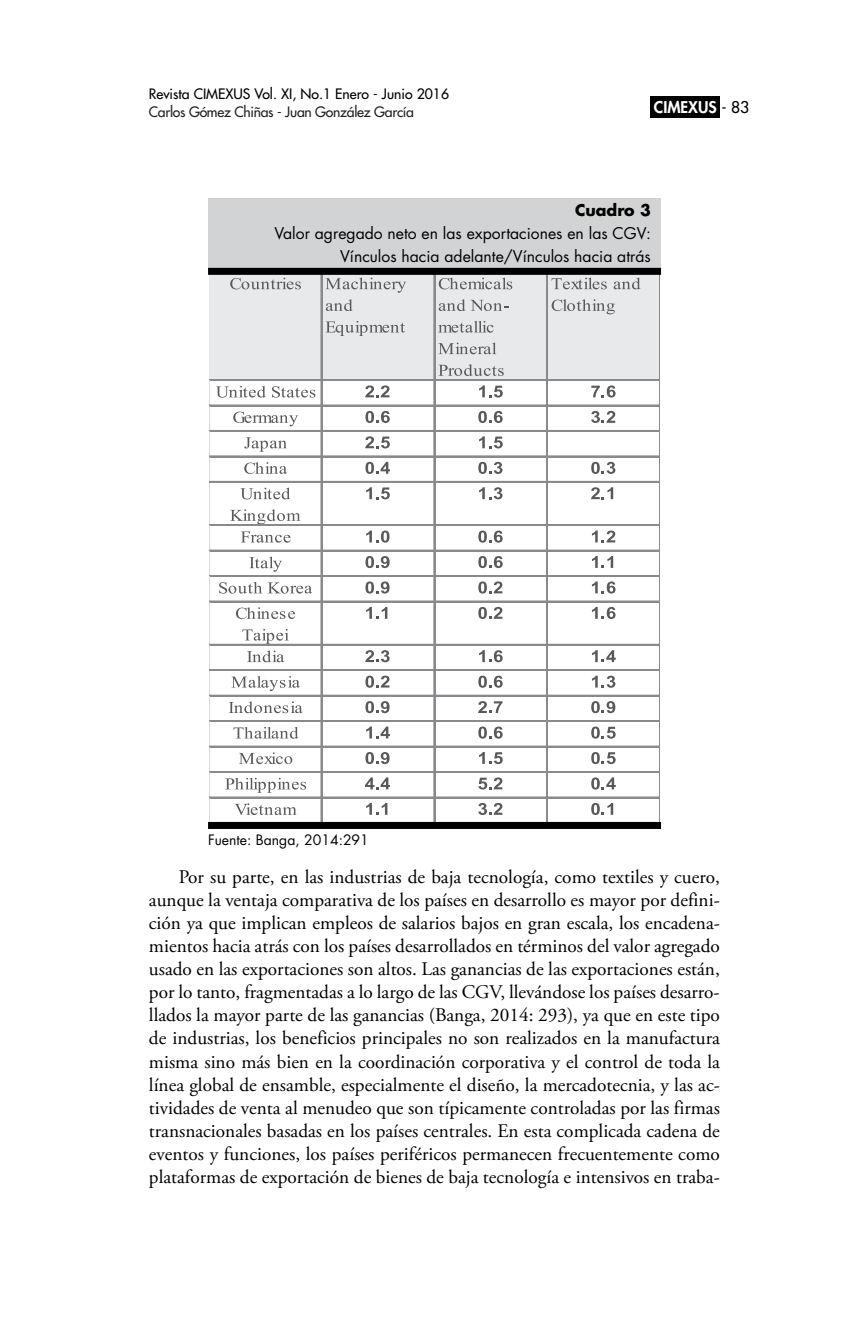
<style>
.page{position:relative;width:844px;height:1340px;background:#fff}
.page>*{position:absolute;margin:0;border:0;box-sizing:border-box;transform-origin:0 0}
.t1{font:19.25px/23.1px "Adobe Garamond Pro";color:#000;text-align:justify}
.t2{font:15.75px/23.1px "Futura Std";color:#000;text-align:right}
.t3{font:800 15.75px "Futura Std";color:#fff}
.t4{font:700 15.75px "Futura Std";color:#000}
.t5{font:500 14px "Futura Std";color:#000}
.t6{font:500 14px "Futura Std";letter-spacing:-.02em;color:#231f20}
.t7{font:14px "Futura Std";color:#000}
.s1{font-weight:500;color:#000}
</style>
<div class="page">
<div style="left:650px;top:96px;width:69px;height:21px;background:#000"></div>
<div style="left:209px;top:271px;width:450px;height:110px;background:#e8e9ea"></div>
<svg style="left:230px;top:278px;width:71px;height:11px"></svg>
<svg style="left:325px;top:278px;width:81px;height:15px"></svg>
<svg style="left:326px;top:299px;width:26px;height:12px"></svg>
<svg style="left:325px;top:321px;width:80px;height:15px"></svg>
<svg style="left:438px;top:278px;width:74px;height:11px"></svg>
<svg style="left:438px;top:299px;width:70px;height:12px"></svg>
<svg style="left:438px;top:321px;width:55px;height:12px"></svg>
<svg style="left:438px;top:342px;width:58px;height:12px"></svg>
<svg style="left:438px;top:364px;width:65px;height:12px"></svg>
<svg style="left:551px;top:278px;width:55px;height:11px"></svg>
<svg style="left:613px;top:278px;width:27px;height:11px"></svg>
<svg style="left:551px;top:299px;width:63px;height:15px"></svg>
<svg style="left:216px;top:386px;width:50px;height:11px"></svg>
<svg style="left:272px;top:386px;width:43px;height:11px"></svg>
<svg style="left:365px;top:385px;width:24px;height:12px"></svg>
<svg style="left:479px;top:385px;width:23px;height:12px"></svg>
<svg style="left:591px;top:385px;width:24px;height:12px"></svg>
<svg style="left:233px;top:411px;width:65px;height:15px"></svg>
<svg style="left:365px;top:411px;width:24px;height:12px"></svg>
<svg style="left:478px;top:411px;width:24px;height:12px"></svg>
<svg style="left:591px;top:411px;width:24px;height:12px"></svg>
<svg style="left:244px;top:437px;width:43px;height:15px"></svg>
<svg style="left:365px;top:436px;width:25px;height:12px"></svg>
<svg style="left:479px;top:436px;width:23px;height:12px"></svg>
<svg style="left:244px;top:462px;width:43px;height:12px"></svg>
<svg style="left:365px;top:462px;width:25px;height:12px"></svg>
<svg style="left:478px;top:462px;width:24px;height:12px"></svg>
<svg style="left:591px;top:462px;width:24px;height:12px"></svg>
<svg style="left:240px;top:487px;width:50px;height:12px"></svg>
<svg style="left:230px;top:509px;width:70px;height:15px"></svg>
<svg style="left:366px;top:487px;width:24px;height:12px"></svg>
<svg style="left:479px;top:487px;width:23px;height:12px"></svg>
<svg style="left:591px;top:487px;width:22px;height:12px"></svg>
<svg style="left:241px;top:531px;width:49px;height:11px"></svg>
<svg style="left:366px;top:530px;width:23px;height:12px"></svg>
<svg style="left:478px;top:530px;width:24px;height:12px"></svg>
<svg style="left:592px;top:530px;width:23px;height:12px"></svg>
<svg style="left:249px;top:556px;width:33px;height:15px"></svg>
<svg style="left:365px;top:556px;width:24px;height:12px"></svg>
<svg style="left:478px;top:556px;width:24px;height:12px"></svg>
<svg style="left:592px;top:556px;width:21px;height:12px"></svg>
<svg style="left:219px;top:582px;width:93px;height:11px"></svg>
<svg style="left:365px;top:581px;width:24px;height:12px"></svg>
<svg style="left:478px;top:581px;width:24px;height:12px"></svg>
<svg style="left:592px;top:581px;width:23px;height:12px"></svg>
<svg style="left:236px;top:607px;width:59px;height:12px"></svg>
<svg style="left:242px;top:629px;width:47px;height:15px"></svg>
<svg style="left:366px;top:607px;width:21px;height:12px"></svg>
<svg style="left:478px;top:607px;width:24px;height:12px"></svg>
<svg style="left:592px;top:607px;width:23px;height:12px"></svg>
<svg style="left:247px;top:650px;width:37px;height:12px"></svg>
<svg style="left:365px;top:650px;width:24px;height:12px"></svg>
<svg style="left:479px;top:650px;width:23px;height:12px"></svg>
<svg style="left:592px;top:650px;width:23px;height:12px"></svg>
<svg style="left:231px;top:676px;width:69px;height:15px"></svg>
<svg style="left:365px;top:675px;width:24px;height:12px"></svg>
<svg style="left:478px;top:675px;width:24px;height:12px"></svg>
<svg style="left:592px;top:675px;width:23px;height:12px"></svg>
<svg style="left:228px;top:701px;width:74px;height:12px"></svg>
<svg style="left:365px;top:701px;width:24px;height:12px"></svg>
<svg style="left:478px;top:701px;width:24px;height:12px"></svg>
<svg style="left:591px;top:701px;width:24px;height:12px"></svg>
<svg style="left:233px;top:727px;width:65px;height:11px"></svg>
<svg style="left:366px;top:726px;width:24px;height:12px"></svg>
<svg style="left:478px;top:726px;width:24px;height:12px"></svg>
<svg style="left:591px;top:726px;width:24px;height:12px"></svg>
<svg style="left:239px;top:752px;width:53px;height:12px"></svg>
<svg style="left:365px;top:752px;width:24px;height:12px"></svg>
<svg style="left:479px;top:752px;width:23px;height:12px"></svg>
<svg style="left:591px;top:752px;width:24px;height:12px"></svg>
<svg style="left:225px;top:778px;width:81px;height:15px"></svg>
<svg style="left:365px;top:777px;width:25px;height:12px"></svg>
<svg style="left:478px;top:777px;width:24px;height:12px"></svg>
<svg style="left:591px;top:777px;width:24px;height:12px"></svg>
<svg style="left:234px;top:803px;width:62px;height:12px"></svg>
<svg style="left:366px;top:803px;width:21px;height:11px"></svg>
<svg style="left:478px;top:803px;width:24px;height:12px"></svg>
<svg style="left:591px;top:803px;width:22px;height:12px"></svg>
<hr style="left:209px;top:379px;width:450px;height:2px;background:#888a8d">
<hr style="left:209px;top:405px;width:450px;height:1px;background:#888a8d">
<hr style="left:209px;top:430px;width:450px;height:2px;background:#888a8d">
<hr style="left:209px;top:455px;width:450px;height:1px;background:#888a8d">
<hr style="left:209px;top:456px;width:450px;height:1px;background:#888a8d">
<hr style="left:209px;top:481px;width:450px;height:1px;background:#888a8d">
<hr style="left:209px;top:524px;width:450px;height:2px;background:#888a8d">
<hr style="left:209px;top:550px;width:450px;height:1px;background:#888a8d">
<hr style="left:209px;top:575px;width:450px;height:2px;background:#888a8d">
<hr style="left:209px;top:600px;width:450px;height:1px;background:#888a8d">
<hr style="left:209px;top:601px;width:450px;height:1px;background:#888a8d">
<hr style="left:209px;top:644px;width:450px;height:1px;background:#888a8d">
<hr style="left:209px;top:669px;width:450px;height:2px;background:#888a8d">
<hr style="left:209px;top:695px;width:450px;height:1px;background:#888a8d">
<hr style="left:209px;top:720px;width:450px;height:2px;background:#888a8d">
<hr style="left:209px;top:745px;width:450px;height:1px;background:#888a8d">
<hr style="left:209px;top:746px;width:450px;height:1px;background:#888a8d">
<hr style="left:209px;top:771px;width:450px;height:1px;background:#888a8d">
<hr style="left:209px;top:796px;width:450px;height:1px;background:#888a8d">
<hr style="left:209px;top:797px;width:450px;height:1px;background:#888a8d">
<hr style="left:433px;top:272px;width:2px;height:551px;background:#888a8d">
<hr style="left:546px;top:272px;width:2px;height:551px;background:#888a8d">
<hr style="left:659px;top:272px;width:1px;height:551px;background:#888a8d">
<hr style="left:320px;top:272px;width:1px;height:551px;background:#888a8d">
<hr style="left:321px;top:272px;width:1px;height:551px;background:#888a8d">
<div style="left:208px;top:198px;width:453px;height:73px;background:#d1d3d4"></div>
<div style="left:208px;top:268px;width:453px;height:7px;background:#000"></div>
<div style="left:208px;top:822px;width:453px;height:7px;background:#000"></div>
<p class="t5" style="left:149px;top:85px;width:301px">Revista CIMEXUS Vol. XI, No.1 Enero - Junio 2016</p>
<p class="t6" style="left:149px;top:103px;width:266px">Carlos Gómez Chiñas - Juan González García</p>
<p class="t3" style="left:653px;top:97px;width:97px">CIMEXUS <span class="s1">- 83</span></p>
<p class="t4" style="left:575px;top:199px;width:77px">Cuadro 3</p>
<p class="t2" style="left:274px;top:222px;width:377px">Valor agregado neto en las exportaciones en las CGV:<br>Vínculos hacia adelante/Vínculos hacia atrás</p>
<p class="t7" style="left:208px;top:831px;width:162px">Fuente: Banga, 2014:291</p>
<p class="t1" style="left:149px;top:865px;width:572px;text-indent:30px">Por su parte, en las industrias de baja tecnología, como textiles y cuero, aunque la ventaja comparativa de los países en desarrollo es mayor por defini&shy;ción ya que implican empleos de salarios bajos en gran escala, los encadena&shy;mientos hacia atrás con los países desarrollados en términos del valor agregado usado en las exportaciones son altos. Las ganancias de las exportaciones están, por lo tanto, fragmentadas a lo largo de las CGV, llevándose los países desarro&shy;llados la mayor parte de las ganancias (Banga, 2014: 293), ya que en este tipo de industrias, los beneficios principales no son realizados en la manufactura misma sino más bien en la coordinación corporativa y el control de toda la línea global de ensamble, especialmente el diseño, la mercadotecnia, y las ac&shy;tividades de venta al menudeo que son típicamente controladas por las firmas transnacionales basadas en los países centrales. En esta complicada cadena de eventos y funciones, los países periféricos permanecen frecuentemente como plataformas de exportación de bienes de baja tecnología e intensivos en traba-</p>
</div>
